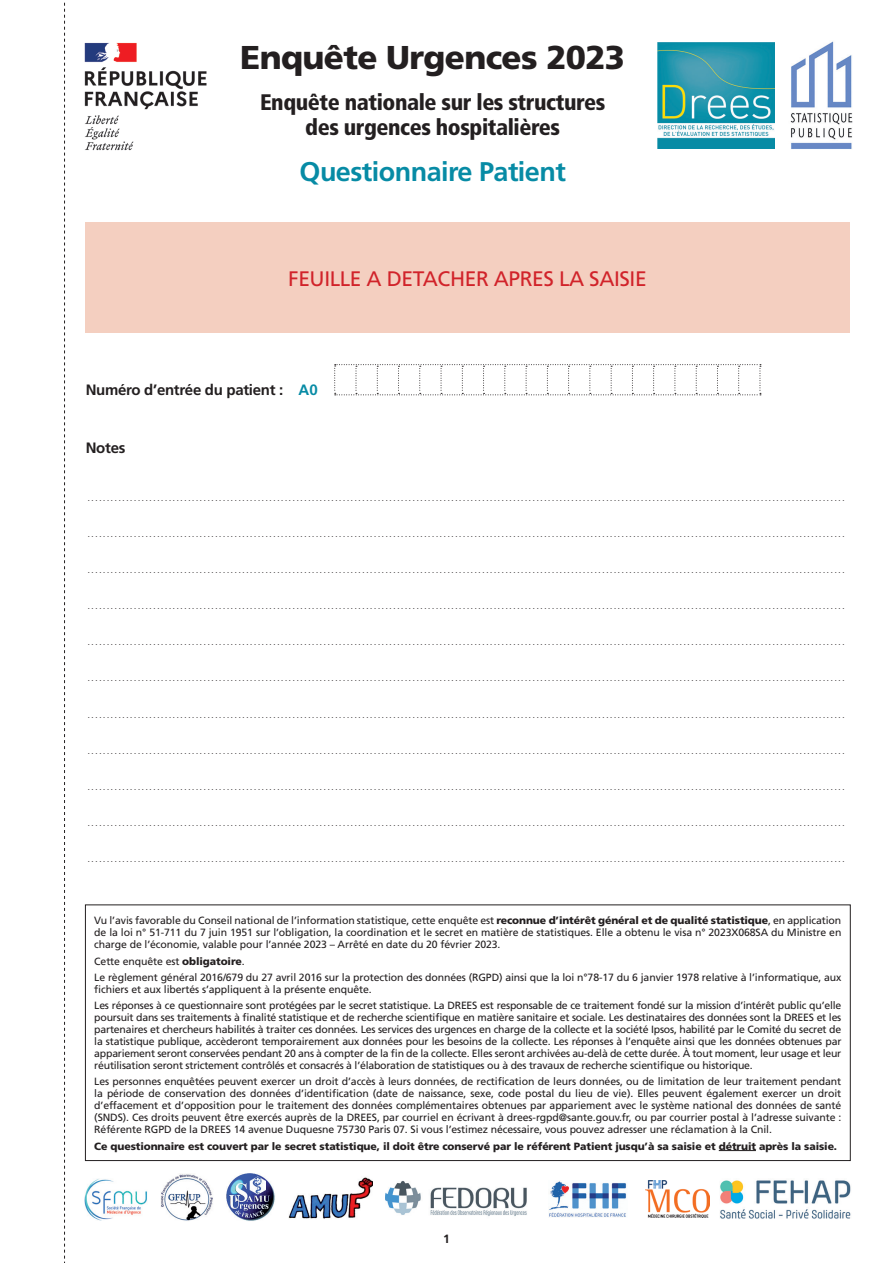
<style>
.page{position:relative;width:893px;height:1263px;background:#fff}
.page>*{position:absolute;margin:0;border:0;box-sizing:border-box;transform-origin:0 0}
.t1{font:900 33px "Frutiger";letter-spacing:-.02em;color:#231f20}
.t2{font:700 27px "Frutiger";letter-spacing:-.02em;color:#078ba5}
.t3{font:900 condensed 22.5px/25.5px "Frutiger";letter-spacing:-.02em;color:#231f20;text-align:center}
.t4{font:21px "Frutiger";letter-spacing:-.02em;color:#d1232a}
.t5{font:700 15px "Frutiger";letter-spacing:-.02em;color:#231f20}
.t6{font:700 12px "Frutiger";color:#231f20}
.t7{font:10.5px/12px "Frutiger";letter-spacing:-.01em;color:#231f20;text-align:justify}
.t8{font:900 10.5px "Frutiger";letter-spacing:-.01em;color:#231f20}
.t9{font:7.5px "Frutiger";color:#231f20}
.s1{color:#078ba5}
.s2{font-weight:900}
</style>
<div class="page">
<hr style="left:719px;top:1150px;width:37px;height:1px;background:#231f20">
<div style="left:85px;top:904px;width:766px;height:257px;border:1px solid #231f20"></div>
<img style="left:657px;top:43px;width:118px;height:106px">
<img style="left:84px;top:42px;width:123px;height:109px">
<svg style="left:64px;top:2px;width:1px;height:1261px"></svg>
<div style="left:85px;top:223px;width:765px;height:110px;background:#f4cfc0"></div>
<svg style="left:334px;top:364px;width:427px;height:31px"></svg>
<img style="left:790px;top:41px;width:63px;height:108px">
<img style="left:85px;top:1178px;width:62px;height:42px">
<img style="left:161px;top:1174px;width:52px;height:47px">
<img style="left:226px;top:1174px;width:49px;height:47px">
<img style="left:288px;top:1177px;width:84px;height:42px">
<img style="left:385px;top:1180px;width:142px;height:36px">
<img style="left:549px;top:1181px;width:78px;height:36px">
<img style="left:645px;top:1180px;width:65px;height:37px">
<img style="left:720px;top:1180px;width:131px;height:39px">
<h1 class="t1" style="left:240px;top:37px;width:386px">Enquête Urgences 2023</h1>
<h3 class="t3" style="left:260px;top:89px;width:347px">Enquête nationale sur les structures des urgences hospitalières</h3>
<h2 class="t2" style="left:300px;top:156px;width:268px">Questionnaire Patient</h2>
<h3 class="t4" style="left:288px;top:266px;width:360px">FEUILLE A DETACHER APRES LA SAISIE</h3>
<h3 class="t5" style="left:86px;top:381px;width:233px">Numéro d’entrée du patient : <span class="s1">A0</span></h3>
<h3 class="t5" style="left:86px;top:438px;width:41px">Notes</h3>
<p class="t9" style="left:88px;top:494px;width:758px">. . . . . . . . . . . . . . . . . . . . . . . . . . . . . . . . . . . . . . . . . . . . . . . . . . . . . . . . . . . . . . . . . . . . . . . . . . . . . . . . . . . . . . . . . . . . . . . . . . . . . . . . . . . . . . . . . . . . . . . . . . . . . . . . . . . . . . . . . . . . . . . . . . . . . . . . . . . . . . . . . . . . . . . . . . . . . . . . . . . . . . . . . . . . . . . . . . . .</p>
<p class="t9" style="left:88px;top:530px;width:758px">. . . . . . . . . . . . . . . . . . . . . . . . . . . . . . . . . . . . . . . . . . . . . . . . . . . . . . . . . . . . . . . . . . . . . . . . . . . . . . . . . . . . . . . . . . . . . . . . . . . . . . . . . . . . . . . . . . . . . . . . . . . . . . . . . . . . . . . . . . . . . . . . . . . . . . . . . . . . . . . . . . . . . . . . . . . . . . . . . . . . . . . . . . . . . . . . . . . .</p>
<p class="t9" style="left:88px;top:566px;width:758px">. . . . . . . . . . . . . . . . . . . . . . . . . . . . . . . . . . . . . . . . . . . . . . . . . . . . . . . . . . . . . . . . . . . . . . . . . . . . . . . . . . . . . . . . . . . . . . . . . . . . . . . . . . . . . . . . . . . . . . . . . . . . . . . . . . . . . . . . . . . . . . . . . . . . . . . . . . . . . . . . . . . . . . . . . . . . . . . . . . . . . . . . . . . . . . . . . . . .</p>
<p class="t9" style="left:88px;top:602px;width:758px">. . . . . . . . . . . . . . . . . . . . . . . . . . . . . . . . . . . . . . . . . . . . . . . . . . . . . . . . . . . . . . . . . . . . . . . . . . . . . . . . . . . . . . . . . . . . . . . . . . . . . . . . . . . . . . . . . . . . . . . . . . . . . . . . . . . . . . . . . . . . . . . . . . . . . . . . . . . . . . . . . . . . . . . . . . . . . . . . . . . . . . . . . . . . . . . . . . . .</p>
<p class="t9" style="left:88px;top:638px;width:758px">. . . . . . . . . . . . . . . . . . . . . . . . . . . . . . . . . . . . . . . . . . . . . . . . . . . . . . . . . . . . . . . . . . . . . . . . . . . . . . . . . . . . . . . . . . . . . . . . . . . . . . . . . . . . . . . . . . . . . . . . . . . . . . . . . . . . . . . . . . . . . . . . . . . . . . . . . . . . . . . . . . . . . . . . . . . . . . . . . . . . . . . . . . . . . . . . . . . .</p>
<p class="t9" style="left:88px;top:674px;width:758px">. . . . . . . . . . . . . . . . . . . . . . . . . . . . . . . . . . . . . . . . . . . . . . . . . . . . . . . . . . . . . . . . . . . . . . . . . . . . . . . . . . . . . . . . . . . . . . . . . . . . . . . . . . . . . . . . . . . . . . . . . . . . . . . . . . . . . . . . . . . . . . . . . . . . . . . . . . . . . . . . . . . . . . . . . . . . . . . . . . . . . . . . . . . . . . . . . . . .</p>
<p class="t9" style="left:88px;top:710px;width:758px">. . . . . . . . . . . . . . . . . . . . . . . . . . . . . . . . . . . . . . . . . . . . . . . . . . . . . . . . . . . . . . . . . . . . . . . . . . . . . . . . . . . . . . . . . . . . . . . . . . . . . . . . . . . . . . . . . . . . . . . . . . . . . . . . . . . . . . . . . . . . . . . . . . . . . . . . . . . . . . . . . . . . . . . . . . . . . . . . . . . . . . . . . . . . . . . . . . . .</p>
<p class="t9" style="left:88px;top:747px;width:758px">. . . . . . . . . . . . . . . . . . . . . . . . . . . . . . . . . . . . . . . . . . . . . . . . . . . . . . . . . . . . . . . . . . . . . . . . . . . . . . . . . . . . . . . . . . . . . . . . . . . . . . . . . . . . . . . . . . . . . . . . . . . . . . . . . . . . . . . . . . . . . . . . . . . . . . . . . . . . . . . . . . . . . . . . . . . . . . . . . . . . . . . . . . . . . . . . . . . .</p>
<p class="t9" style="left:88px;top:783px;width:758px">. . . . . . . . . . . . . . . . . . . . . . . . . . . . . . . . . . . . . . . . . . . . . . . . . . . . . . . . . . . . . . . . . . . . . . . . . . . . . . . . . . . . . . . . . . . . . . . . . . . . . . . . . . . . . . . . . . . . . . . . . . . . . . . . . . . . . . . . . . . . . . . . . . . . . . . . . . . . . . . . . . . . . . . . . . . . . . . . . . . . . . . . . . . . . . . . . . . .</p>
<p class="t9" style="left:88px;top:819px;width:758px">. . . . . . . . . . . . . . . . . . . . . . . . . . . . . . . . . . . . . . . . . . . . . . . . . . . . . . . . . . . . . . . . . . . . . . . . . . . . . . . . . . . . . . . . . . . . . . . . . . . . . . . . . . . . . . . . . . . . . . . . . . . . . . . . . . . . . . . . . . . . . . . . . . . . . . . . . . . . . . . . . . . . . . . . . . . . . . . . . . . . . . . . . . . . . . . . . . . .</p>
<p class="t9" style="left:88px;top:855px;width:758px">. . . . . . . . . . . . . . . . . . . . . . . . . . . . . . . . . . . . . . . . . . . . . . . . . . . . . . . . . . . . . . . . . . . . . . . . . . . . . . . . . . . . . . . . . . . . . . . . . . . . . . . . . . . . . . . . . . . . . . . . . . . . . . . . . . . . . . . . . . . . . . . . . . . . . . . . . . . . . . . . . . . . . . . . . . . . . . . . . . . . . . . . . . . . . . . . . . . .</p>
<p class="t7" style="left:94px;top:914px;width:749px">Vu l’avis favorable du Conseil national de l’information statistique, cette enquête est <span class="s2">reconnue d’intérêt général et de qualité statistique</span>, en application de la loi n° 51-711 du 7 juin 1951 sur l’obligation, la coordination et le secret en matière de statistiques. Elle a obtenu le visa n° 2023X068SA du Ministre en charge de l’économie, valable pour l’année 2023 – Arrêté en date du 20 février 2023.</p>
<h3 class="t7" style="left:94px;top:953px;width:749px;line-height:16.2px">Cette enquête est <span class="s2">obligatoire</span>.<br>Le règlement général 2016/679 du 27 avril 2016 sur la protection des données (RGPD) ainsi que la loi n°78-17 du 6 janvier 1978 relative à l’informatique, aux</h3>
<h3 class="t7" style="left:94px;top:981px;width:748px;line-height:16.2px">fichiers et aux libertés s’appliquent à la présente enquête.<br>Les réponses à ce questionnaire sont protégées par le secret statistique. La DREES est responsable de ce traitement fondé sur la mission d’intérêt public qu’elle</h3>
<p class="t7" style="left:94px;top:1011px;width:749px">poursuit dans ses traitements à finalité statistique et de recherche scientifique en matière sanitaire et sociale. Les destinataires des données sont la DREES et les partenaires et chercheurs habilités à traiter ces données. Les services des urgences en charge de la collecte et la société Ipsos, habilité par le Comité du secret de la statistique publique, accèderont temporairement aux données pour les besoins de la collecte. Les réponses à l’enquête ainsi que les données obtenues par appariement seront conservées pendant 20 ans à compter de la fin de la collecte. Elles seront archivées au-delà de cette durée. À tout moment, leur usage et leur réutilisation seront strictement contrôlés et consacrés à l’élaboration de statistiques ou à des travaux de recherche scientifique ou historique.</p>
<p class="t7" style="left:94px;top:1075px;width:749px">Les personnes enquêtées peuvent exercer un droit d’accès à leurs données, de rectification de leurs données, ou de limitation de leur traitement pendant la période de conservation des données d’identification (date de naissance, sexe, code postal du lieu de vie). Elles peuvent également exercer un droit d’effacement et d’opposition pour le traitement des données complémentaires obtenues par appariement avec le système national des données de santé (SNDS). Ces droits peuvent être exercés auprès de la DREES, par courriel en écrivant à drees-rgpd@sante.gouv.fr, ou par courrier postal à l’adresse suivante :<br>Référente RGPD de la DREES 14 avenue Duquesne 75730 Paris 07. Si vous l’estimez nécessaire, vous pouvez adresser une réclamation à la Cnil.</p>
<h3 class="t8" style="left:94px;top:1139px;width:744px">Ce questionnaire est couvert par le secret statistique, il doit être conservé par le référent Patient jusqu’à sa saisie et détruit après la saisie.</h3>
<h3 class="t6" style="left:443px;top:1231px;width:8px">1</h3>
</div>
